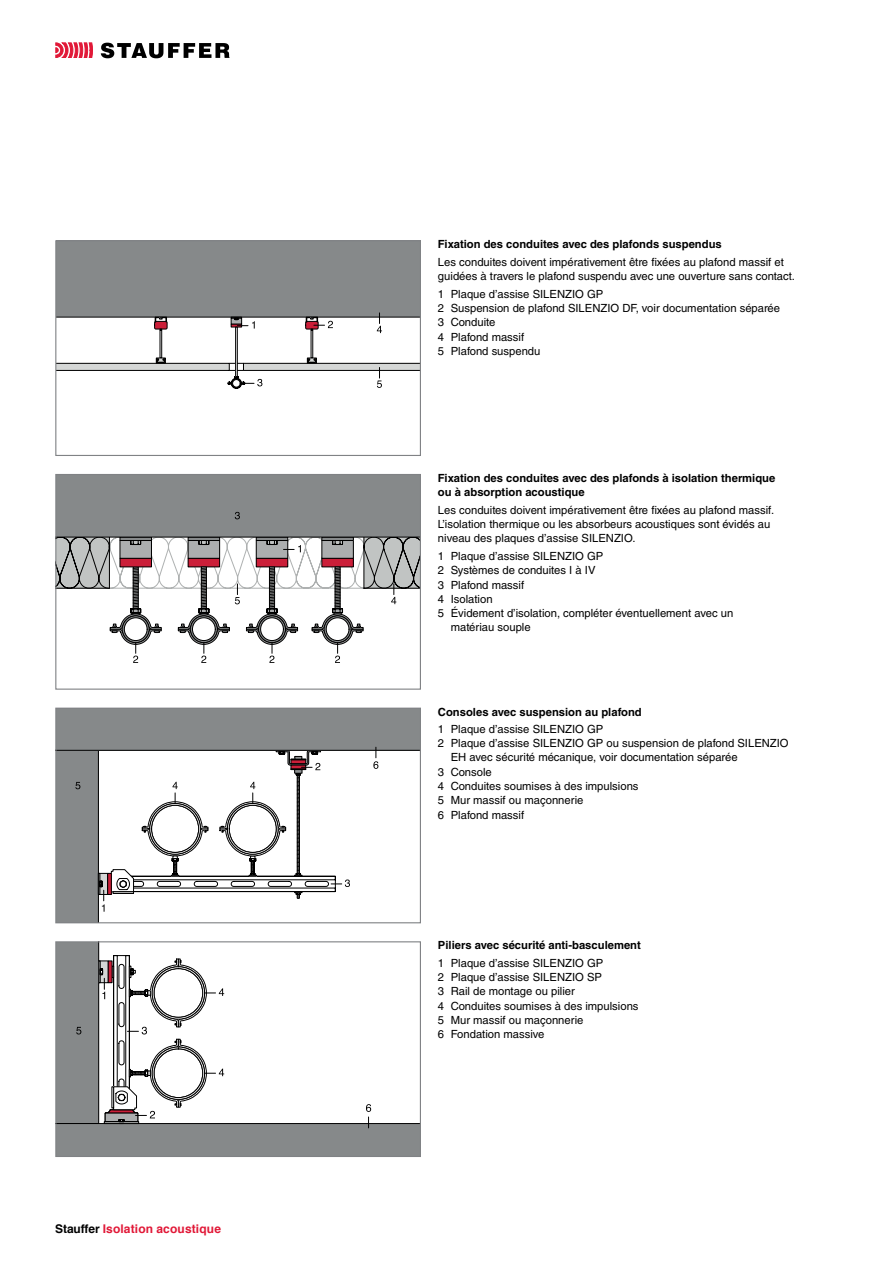
<style>
.page{position:relative;width:893px;height:1263px;background:#fff}
.page>*{position:absolute;margin:0;border:0;box-sizing:border-box;transform-origin:0 0}
.t1{font:700 12px "Helvetica";letter-spacing:.01em;color:#e11837}
.t2{font:11.25px/14.2px "Helvetica LT Std";color:#000}
.t3{font:700 11.25px/14.2px "Helvetica LT Std";color:#000}
.s1{color:#000}
</style>
<div class="page">
<svg style="left:55px;top:43px;width:38px;height:15px"></svg>
<svg style="left:101px;top:43px;width:129px;height:15px"></svg>
<div style="left:160px;top:330px;width:2px;height:28px;border:1px solid #000"></div>
<div style="left:235px;top:327px;width:3px;height:50px;border:1px solid #000"></div>
<svg style="left:57px;top:242px;width:362px;height:91px"></svg>
<svg style="left:57px;top:357px;width:362px;height:32px"></svg>
<div style="left:55px;top:240px;width:366px;height:216px;border:1px solid #808285"></div>
<svg style="left:57px;top:476px;width:362px;height:187px"></svg>
<div style="left:55px;top:474px;width:366px;height:216px;border:1px solid #808285"></div>
<svg style="left:57px;top:710px;width:362px;height:211px"></svg>
<div style="left:55px;top:708px;width:366px;height:215px;border:1px solid #808285"></div>
<svg style="left:57px;top:943px;width:362px;height:212px"></svg>
<div style="left:55px;top:941px;width:366px;height:216px;border:1px solid #808285"></div>
<p class="t1" style="left:55px;top:1219px;width:167px"><span class="s1">Stauffer</span> Isolation acoustique</p>
<p class="t3" style="left:438px;top:237px;width:285px">Fixation des conduites avec des plafonds suspendus</p>
<p class="t2" style="left:438px;top:255px;width:359px">Les conduites doivent impérativement être fixées au plafond massif et guidées à travers le plafond suspendu avec une ouverture sans contact.</p>
<p class="t2" style="left:438px;top:287px;width:344px">1 Plaque d’assise SILENZIO GP<br>2 Suspension de plafond SILENZIO DF, voir documentation séparée<br>3 Conduite<br>4 Plafond massif<br>5 Plafond suspendu</p>
<p class="t3" style="left:438px;top:471px;width:339px">Fixation des conduites avec des plafonds à isolation thermique ou à absorption acoustique</p>
<p class="t2" style="left:438px;top:503px;width:338px">Les conduites doivent impérativement être fixées au plafond massif.<br>L’isolation thermique ou les absorbeurs acoustiques sont évidés au niveau des plaques d’assise SILENZIO.</p>
<p class="t2" style="left:438px;top:549px;width:167px">1 Plaque d’assise SILENZIO GP</p>
<p class="t2" style="left:438px;top:563px;width:159px">2 Systèmes de conduites I à IV</p>
<p class="t2" style="left:438px;top:577px;width:88px">3 Plafond massif</p>
<p class="t2" style="left:438px;top:592px;width:56px">4 Isolation</p>
<p class="t2" style="left:438px;top:606px;width:297px">5 Évidement d’isolation, compléter éventuellement avec un</p>
<p class="t2" style="left:451px;top:620px;width:81px">matériau souple</p>
<p class="t3" style="left:438px;top:704px;width:205px">Consoles avec suspension au plafond</p>
<p class="t2" style="left:438px;top:722px;width:167px">1 Plaque d’assise SILENZIO GP</p>
<p class="t2" style="left:438px;top:736px;width:352px">2 Plaque d’assise SILENZIO GP ou suspension de plafond SILENZIO</p>
<p class="t2" style="left:451px;top:750px;width:288px">EH avec sécurité mécanique, voir documentation séparée</p>
<p class="t2" style="left:438px;top:765px;width:55px">3 Console</p>
<p class="t2" style="left:438px;top:779px;width:202px">4 Conduites soumises à des impulsions</p>
<p class="t2" style="left:438px;top:793px;width:147px">5 Mur massif ou maçonnerie</p>
<p class="t2" style="left:438px;top:807px;width:88px">6 Plafond massif</p>
<p class="t3" style="left:438px;top:938px;width:204px">Piliers avec sécurité anti-basculement</p>
<p class="t2" style="left:438px;top:956px;width:202px">1 Plaque d’assise SILENZIO GP<br>2 Plaque d’assise SILENZIO SP<br>3 Rail de montage ou pilier<br>4 Conduites soumises à des impulsions<br>5 Mur massif ou maçonnerie<br>6 Fondation massive</p>
</div>
